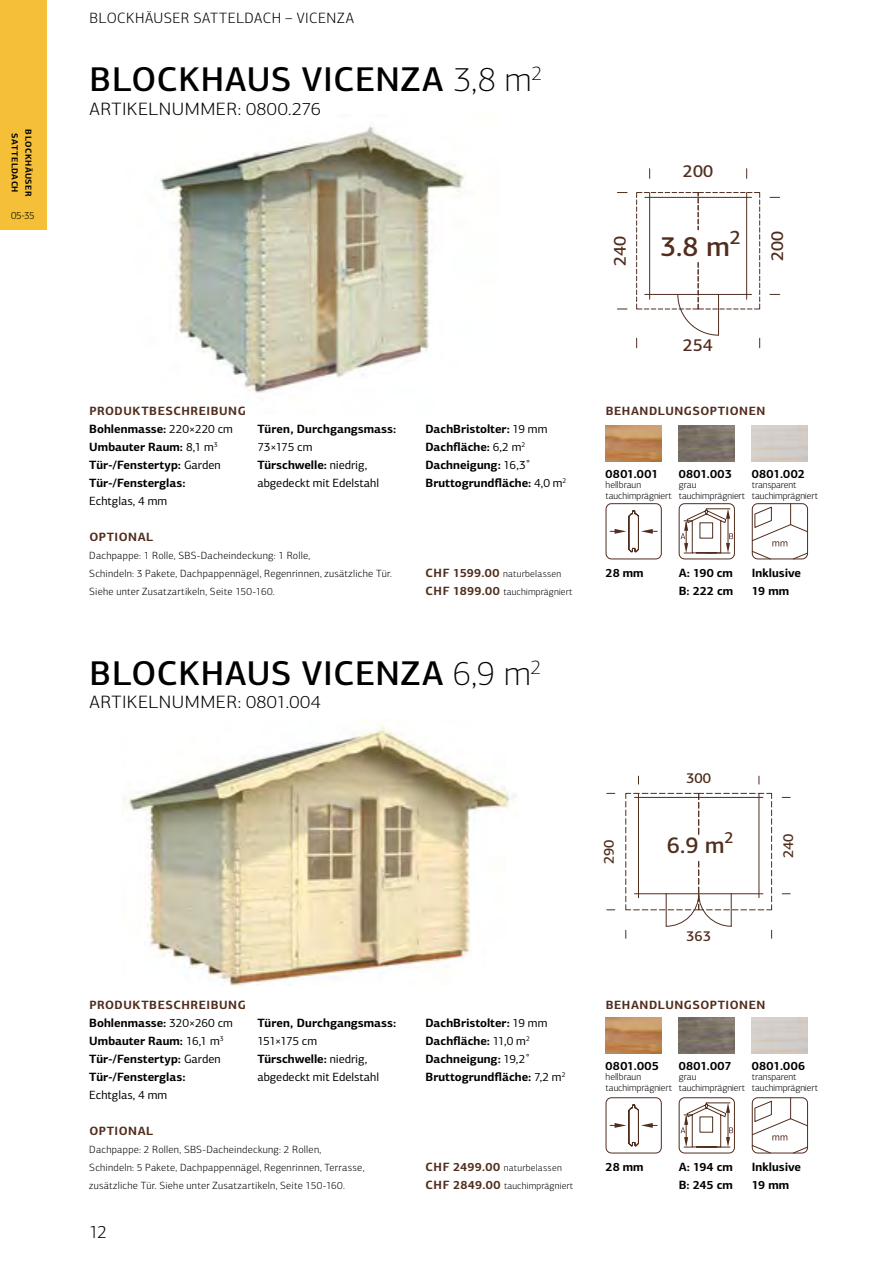
<style>
.page{position:relative;width:893px;height:1263px;background:#fff}
.page>*{position:absolute;margin:0;border:0;box-sizing:border-box;transform-origin:0 0}
.t1{font:500 34.5px "PF Centro Sans Pro";letter-spacing:.015em;color:#000}
.t2{font:500 28.05px "PF Centro Sans Pro";color:#512d1e}
.t3{font:500 23.25px "PF Centro Sans Pro";color:#512d1e}
.t4{font:300 18px "PF Centro Sans Pro";letter-spacing:.025em;color:#000;scale:1.05 1}
.t5{font:300 18px "PF Centro Sans Pro";letter-spacing:.025em;color:#000}
.t6{font:500 17.55px "PF Centro Sans Pro";color:#512d1e}
.t7{font:300 15px "PF Centro Sans Pro";letter-spacing:.03em;color:#000}
.t8{font:500 14.55px "PF Centro Sans Pro";color:#512d1e}
.t9{font:700 12px/18px "PF Centro Sans Pro";color:#000}
.t10{font:12px/18px "PF Centro Sans Pro";color:#000}
.t11{font:700 12px "PF Centro Sans Pro";letter-spacing:.045em;color:#512d1e}
.t12{font:300 10.5px/18px "PF Centro Sans Pro";letter-spacing:.025em;color:#000}
.t13{font:300 10.5px "PF Centro Sans Pro";letter-spacing:.025em;color:#000;scale:.96 1}
.t14{font:300 9.75px/10.5px "PF Centro Sans Pro";letter-spacing:-.005em;color:#000}
.t15{font:300 9.75px/18px "PF Centro Sans Pro";letter-spacing:.015em;color:#000}
.t16{font:700 8.7px/13.5px "PF Centro Sans Pro";letter-spacing:.05em;color:#000;text-align:center}
.s1{font-weight:100}
.s2{color:#512d1e}
.s3{font-weight:400}
.s4{font-weight:700}
.s5{font-weight:700;font-size:12px;color:#512d1e}
</style>
<div class="page">
<div style="left:0;top:0;width:47px;height:230px;background:#f5c037"></div>
<img style="left:124px;top:724px;width:394px;height:262px">
<img style="left:159px;top:125px;width:307px;height:268px">
<svg style="left:636px;top:192px;width:124px;height:156px"></svg>
<svg style="left:625px;top:793px;width:147px;height:145px"></svg>
<img style="left:606px;top:426px;width:56px;height:36px">
<img style="left:679px;top:426px;width:56px;height:36px">
<img style="left:606px;top:1018px;width:56px;height:36px">
<img style="left:679px;top:1018px;width:56px;height:36px">
<svg style="left:605px;top:503px;width:57px;height:57px"></svg>
<svg style="left:605px;top:1097px;width:57px;height:57px"></svg>
<svg style="left:678px;top:503px;width:57px;height:57px"></svg>
<svg style="left:678px;top:1097px;width:57px;height:57px"></svg>
<svg style="left:751px;top:503px;width:57px;height:57px"></svg>
<svg style="left:751px;top:1097px;width:57px;height:57px"></svg>
<p class="t16" style="left:35px;top:129px;width:69px;rotate:90deg">BLOCKHÄUSER<br>SATTELDACH</p>
<p class="t13" style="left:11px;top:209px;width:26px">05-35</p>
<p class="t7" style="left:89px;top:9px;width:266px">BLOCKHÄUSER SATTELDACH – VICENZA</p>
<h1 class="t1" style="left:90px;top:58px;width:454px">BLOCKHAUS VICENZA <span class="s1">3,8 m</span><sup>2</sup></h1>
<h3 class="t4" style="left:89px;top:98px;width:222px">ARTIKELNUMMER: 0800.276</h3>
<p class="t9" style="left:89px;top:402px;width:158px"><span class="s2">PRODUKTBESCHREIBUNG<br></span>Bohlenmasse: <span class="s3">220×220 cm<br></span>Umbauter Raum: <span class="s3">8,1 m</span><sup>3<br></sup>Tür-/Fenstertyp: <span class="s3">Garden<br></span>Tür-/Fensterglas:</p>
<p class="t10" style="left:89px;top:492px;width:79px">Echtglas, 4 mm</p>
<p class="t9" style="left:257px;top:420px;width:140px">Türen, Durchgangsmass:</p>
<p class="t10" style="left:257px;top:438px;width:123px">73×175 cm<br><span class="s4">Türschwelle:</span> niedrig, abgedeckt mit Edelstahl</p>
<p class="t11" style="left:89px;top:530px;width:65px">OPTIONAL</p>
<p class="t12" style="left:89px;top:547px;width:304px">Dachpappe: 1 Rolle, SBS-Dacheindeckung: 1 Rolle,<br>Schindeln: 3 Pakete, Dachpappennägel, Regenrinnen, zusätzliche Tür.<br>Siehe unter Zusatzartikeln, Seite 150-160.</p>
<p class="t9" style="left:425px;top:420px;width:143px">DachBristolter: <span class="s3">19 mm<br></span>Dachfläche: <span class="s3">6,2 m</span><sup>2<br></sup>Dachneigung: <span class="s3">16,3˚<br></span>Bruttogrundfläche: <span class="s3">4,0 m</span><sup>2</sup></p>
<p class="t15" style="left:426px;top:565px;width:148px"><span class="s5">CHF 1599.00</span> naturbelassen<br><span class="s5">CHF 1899.00</span> tauchimprägniert</p>
<h1 class="t1" style="left:90px;top:652px;width:453px">BLOCKHAUS VICENZA <span class="s1">6,9 m</span><sup>2</sup></h1>
<h3 class="t4" style="left:89px;top:692px;width:222px">ARTIKELNUMMER: 0801.004</h3>
<p class="t9" style="left:89px;top:996px;width:158px"><span class="s2">PRODUKTBESCHREIBUNG<br></span>Bohlenmasse: <span class="s3">320×260 cm<br></span>Umbauter Raum: <span class="s3">16,1 m</span><sup>3<br></sup>Tür-/Fenstertyp: <span class="s3">Garden<br></span>Tür-/Fensterglas:</p>
<p class="t10" style="left:89px;top:1086px;width:79px">Echtglas, 4 mm</p>
<p class="t9" style="left:257px;top:1014px;width:140px">Türen, Durchgangsmass:</p>
<p class="t10" style="left:257px;top:1032px;width:123px">151×175 cm<br><span class="s4">Türschwelle:</span> niedrig, abgedeckt mit Edelstahl</p>
<p class="t11" style="left:89px;top:1124px;width:65px">OPTIONAL</p>
<p class="t12" style="left:89px;top:1141px;width:277px">Dachpappe: 2 Rollen, SBS-Dacheindeckung: 2 Rollen,<br>Schindeln: 5 Pakete, Dachpappennägel, Regenrinnen, Terrasse, zusätzliche Tür. Siehe unter Zusatzartikeln, Seite 150-160.</p>
<h3 class="t5" style="left:89px;top:1222px;width:19px">12</h3>
<p class="t9" style="left:425px;top:1014px;width:142px">DachBristolter: <span class="s3">19 mm<br></span>Dachfläche: <span class="s3">11,0 m</span><sup>2<br></sup>Dachneigung: <span class="s3">19,2˚<br></span>Bruttogrundfläche: <span class="s3">7,2 m</span><sup>2</sup></p>
<p class="t15" style="left:426px;top:1159px;width:149px"><span class="s5">CHF 2499.00</span> naturbelassen<br><span class="s5">CHF 2849.00</span> tauchimprägniert</p>
<h3 class="t6" style="left:683px;top:160px;width:32px">200</h3>
<h2 class="t2" style="left:660px;top:229px;width:82px">3.8 m<sup>2</sup></h2>
<h3 class="t6" style="left:609px;top:266px;width:32px;rotate:-90deg">240</h3>
<h3 class="t6" style="left:766px;top:261px;width:32px;rotate:-90deg">200</h3>
<h3 class="t6" style="left:683px;top:335px;width:32px">254</h3>
<p class="t11" style="left:606px;top:404px;width:161px">BEHANDLUNGSOPTIONEN</p>
<p class="t9" style="left:606px;top:465px;width:54px">0801.001</p>
<p class="t14" style="left:606px;top:480px;width:67px">hellbraun tauchimprägniert</p>
<p class="t9" style="left:679px;top:465px;width:55px">0801.003</p>
<p class="t14" style="left:679px;top:480px;width:68px">grau tauchimprägniert</p>
<p class="t9" style="left:752px;top:465px;width:55px">0801.002</p>
<p class="t14" style="left:752px;top:480px;width:68px">transparent tauchimprägniert</p>
<p class="t9" style="left:606px;top:564px;width:40px">28 mm</p>
<p class="t9" style="left:679px;top:564px;width:56px">A: 190 cm<br>B: 222 cm</p>
<p class="t9" style="left:752px;top:564px;width:51px">Inklusive<br>19 mm</p>
<p class="t8" style="left:686px;top:769px;width:26px">300</p>
<p class="t8" style="left:600px;top:864px;width:26px;rotate:-90deg">290</p>
<h3 class="t3" style="left:667px;top:831px;width:68px">6.9 m<sup>2</sup></h3>
<p class="t8" style="left:779px;top:858px;width:26px;rotate:-90deg">240</p>
<p class="t8" style="left:686px;top:927px;width:26px">363</p>
<p class="t11" style="left:606px;top:998px;width:161px">BEHANDLUNGSOPTIONEN</p>
<p class="t9" style="left:606px;top:1056px;width:55px">0801.005</p>
<p class="t14" style="left:606px;top:1071px;width:68px">hellbraun tauchimprägniert</p>
<p class="t9" style="left:679px;top:1056px;width:54px">0801.007</p>
<p class="t14" style="left:679px;top:1071px;width:68px">grau tauchimprägniert</p>
<p class="t9" style="left:752px;top:1056px;width:55px">0801.006</p>
<p class="t14" style="left:752px;top:1071px;width:68px">transparent tauchimprägniert</p>
<p class="t9" style="left:606px;top:1158px;width:40px">28 mm</p>
<p class="t9" style="left:679px;top:1158px;width:56px">A: 194 cm<br>B: 245 cm</p>
<p class="t9" style="left:752px;top:1158px;width:51px">Inklusive<br>19 mm</p>
</div>
